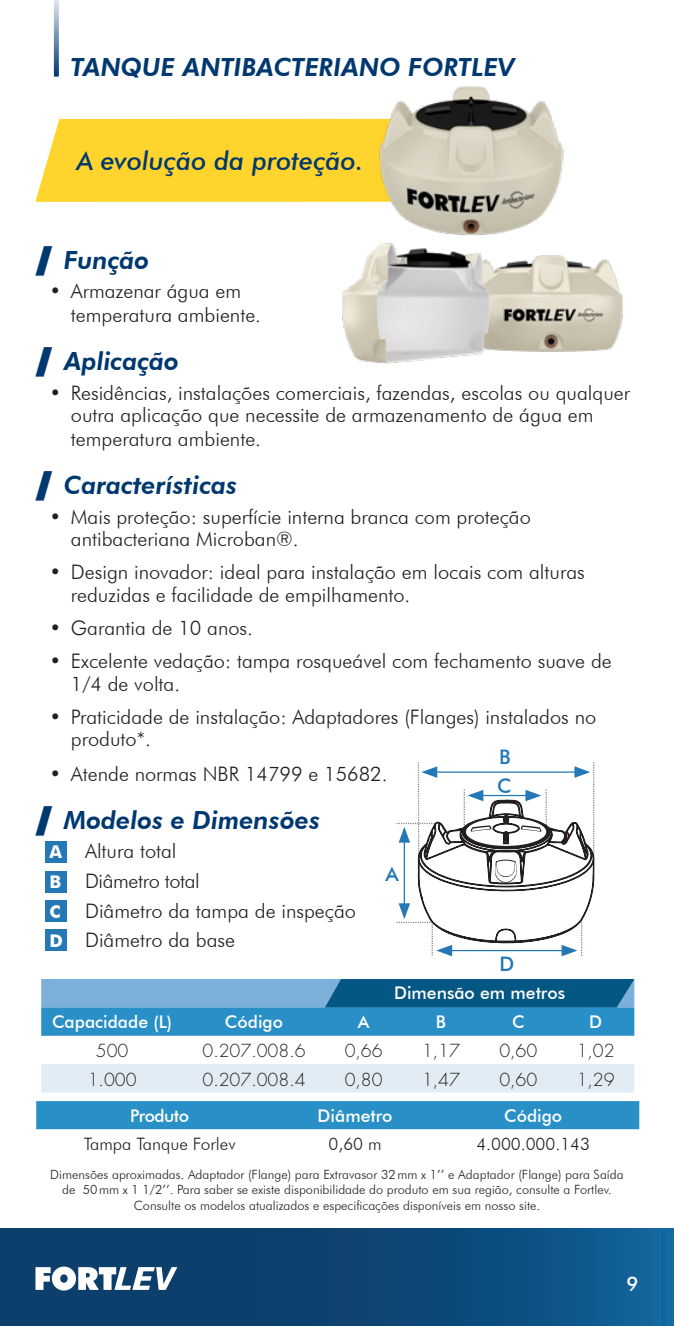
<style>
.page{position:relative;width:674px;height:1326px;background:#fff}
.page>*{position:absolute;margin:0;border:0;box-sizing:border-box;transform-origin:0 0}
.t1{font:italic 500 26.25px "Futura BT";color:#00386f}
.t2{font:italic 800 25px "Futura BT";color:#00386f}
.t3{font:300 20px/22.5px "Futura BT";color:#231f20}
.t4{font:500 20px/29.2px "Futura BT";color:#2378b5}
.t5{font:500 20px "Futura BT";color:#fff}
.t6{font:300 17.5px "Futura Std";color:#231f20}
.t7{font:500 17.5px "Futura BT";color:#fff}
.t8{font:500 17.5px "Futura BT";letter-spacing:-.03em;color:#fff}
.t9{font:300 17px "Futura BT";color:#231f20}
.t10{font:300 12.75px/15.2px "Futura BT";color:#231f20;text-align:center}
.s1{font-family:"Marcador";font-weight:400;font-style:normal}
.s2{font-weight:700;font-size:17.5px;color:#fff}
</style>
<div class="page">
<svg style="left:35px;top:1228px;width:638px;height:97px;background:#0d4979"></svg>
<div style="left:0;top:1228px;width:35px;height:97px;background:#0d3f6c"></div>
<svg style="left:35px;top:1266px;width:142px;height:24px"></svg>
<svg style="left:36px;top:1101px;width:603px;height:29px;background:#2f93c8"></svg>
<svg style="left:54px;top:0;width:5px;height:77px"></svg>
<div style="left:45px;top:841px;width:21px;height:21px;background:#2378b5"></div>
<div style="left:45px;top:870px;width:21px;height:22px;background:#2378b5"></div>
<div style="left:45px;top:900px;width:21px;height:21px;background:#2378b5"></div>
<div style="left:45px;top:929px;width:21px;height:21px;background:#2378b5"></div>
<div style="left:41px;top:1064px;width:593px;height:28px;background:#e1ecf5"></div>
<svg style="left:41px;top:979px;width:593px;height:56px;background:#358aba"></svg>
<div style="left:35px;top:119px;width:343px;height:83px;background:#ffd42c"></div>
<img style="left:378px;top:86px;width:185px;height:149px">
<img style="left:342px;top:243px;width:281px;height:121px">
<svg style="left:396px;top:762px;width:198px;height:194px"></svg>
<p class="t2" style="left:71px;top:52px;width:445px">TANQUE ANTIBACTERIANO FORTLEV</p>
<h1 class="t1" style="left:77px;top:145px;width:288px">A evolução da proteção.</h1>
<p class="t2" style="left:35px;top:245px;width:115px"><span class="s1">-</span> Função</p>
<p class="t3" style="left:71px;top:279px;width:191px;line-height:24px;text-indent:-21px">• Armazenar água em temperatura ambiente.</p>
<p class="t2" style="left:35px;top:346px;width:145px"><span class="s1">-</span> Aplicação</p>
<p class="t3" style="left:71px;top:381px;width:560px;line-height:23.2px;text-indent:-21px">• Residências, instalações comerciais, fazendas, escolas ou qualquer outra aplicação que necessite de armazenamento de água em temperatura ambiente.</p>
<p class="t2" style="left:35px;top:470px;width:203px"><span class="s1">-</span> Características</p>
<p class="t3" style="left:71px;top:505px;width:461px;text-indent:-21px">• Mais proteção: superfície interna branca com proteção antibacteriana Microban®.</p>
<p class="t3" style="left:71px;top:560px;width:515px;text-indent:-21px">• Design inovador: ideal para instalação em locais com alturas reduzidas e facilidade de empilhamento.</p>
<p class="t3" style="left:50px;top:616px;width:205px">• Garantia de 10 anos.</p>
<p class="t3" style="left:71px;top:649px;width:542px;text-indent:-21px">• Excelente vedação: tampa rosqueável com fechamento suave de<br>1/4 de volta.</p>
<p class="t3" style="left:71px;top:705px;width:526px;text-indent:-21px">• Praticidade de instalação: Adaptadores (Flanges) instalados no produto*.</p>
<p class="t3" style="left:50px;top:762px;width:339px">• Atende normas NBR 14799 e 15682.</p>
<p class="t2" style="left:35px;top:804px;width:286px"><span class="s1">-</span> Modelos e Dimensões</p>
<p class="t3" style="left:50px;top:836px;width:308px;line-height:29.5px"><span class="s2">A</span> Altura total<br><span class="s2">B</span> Diâmetro total<br><span class="s2">C</span> Diâmetro da tampa de inspeção<br><span class="s2">D</span> Diâmetro da base</p>
<p class="t4" style="left:497px;top:741px;width:16px">B<br>C</p>
<p class="t4" style="left:385px;top:858px;width:15px">A</p>
<p class="t4" style="left:499px;top:949px;width:16px">D</p>
<p class="t7" style="left:394px;top:982px;width:172px">Dimensão em metros</p>
<p class="t7" style="left:52px;top:1011px;width:122px">Capacidade (L)</p>
<p class="t7" style="left:225px;top:1011px;width:60px">Código</p>
<p class="t7" style="left:357px;top:1011px;width:13px">A</p>
<p class="t7" style="left:435px;top:1011px;width:12px">B</p>
<p class="t7" style="left:511px;top:1011px;width:14px">C</p>
<p class="t7" style="left:589px;top:1011px;width:14px">D</p>
<p class="t6" style="left:96px;top:1040px;width:34px">500</p>
<p class="t6" style="left:202px;top:1040px;width:105px">0.207.008.6</p>
<p class="t6" style="left:344px;top:1040px;width:39px">0,66</p>
<p class="t6" style="left:422px;top:1040px;width:39px">1,17</p>
<p class="t6" style="left:499px;top:1040px;width:39px">0,60</p>
<p class="t6" style="left:576px;top:1040px;width:39px">1,02</p>
<p class="t6" style="left:88px;top:1068px;width:50px">1.000</p>
<p class="t6" style="left:202px;top:1068px;width:105px">0.207.008.4</p>
<p class="t6" style="left:344px;top:1068px;width:39px">0,80</p>
<p class="t6" style="left:422px;top:1068px;width:39px">1,47</p>
<p class="t6" style="left:499px;top:1068px;width:39px">0,60</p>
<p class="t6" style="left:576px;top:1068px;width:39px">1,29</p>
<p class="t8" style="left:130px;top:1104px;width:60px">Produto</p>
<p class="t7" style="left:317px;top:1104px;width:76px">Diâmetro</p>
<p class="t7" style="left:504px;top:1104px;width:60px">Código</p>
<p class="t9" style="left:84px;top:1133px;width:153px">Tampa Tanque Forlev</p>
<p class="t9" style="left:328px;top:1133px;width:54px">0,60 m</p>
<p class="t9" style="left:476px;top:1133px;width:115px">4.000.000.143</p>
<p class="t10" style="left:50px;top:1166px;width:574px">Dimensões aproximadas. Adaptador (Flange) para Extravasor 32mm x 1’’ e Adaptador (Flange) para Saída de 50mm x 1 1/2’’. Para saber se existe disponibilidade do produto em sua região, consulte a Fortlev.<br>Consulte os modelos atualizados e especificações disponíveis em nosso site.</p>
<p class="t5" style="left:626px;top:1271px;width:14px">9</p>
</div>
